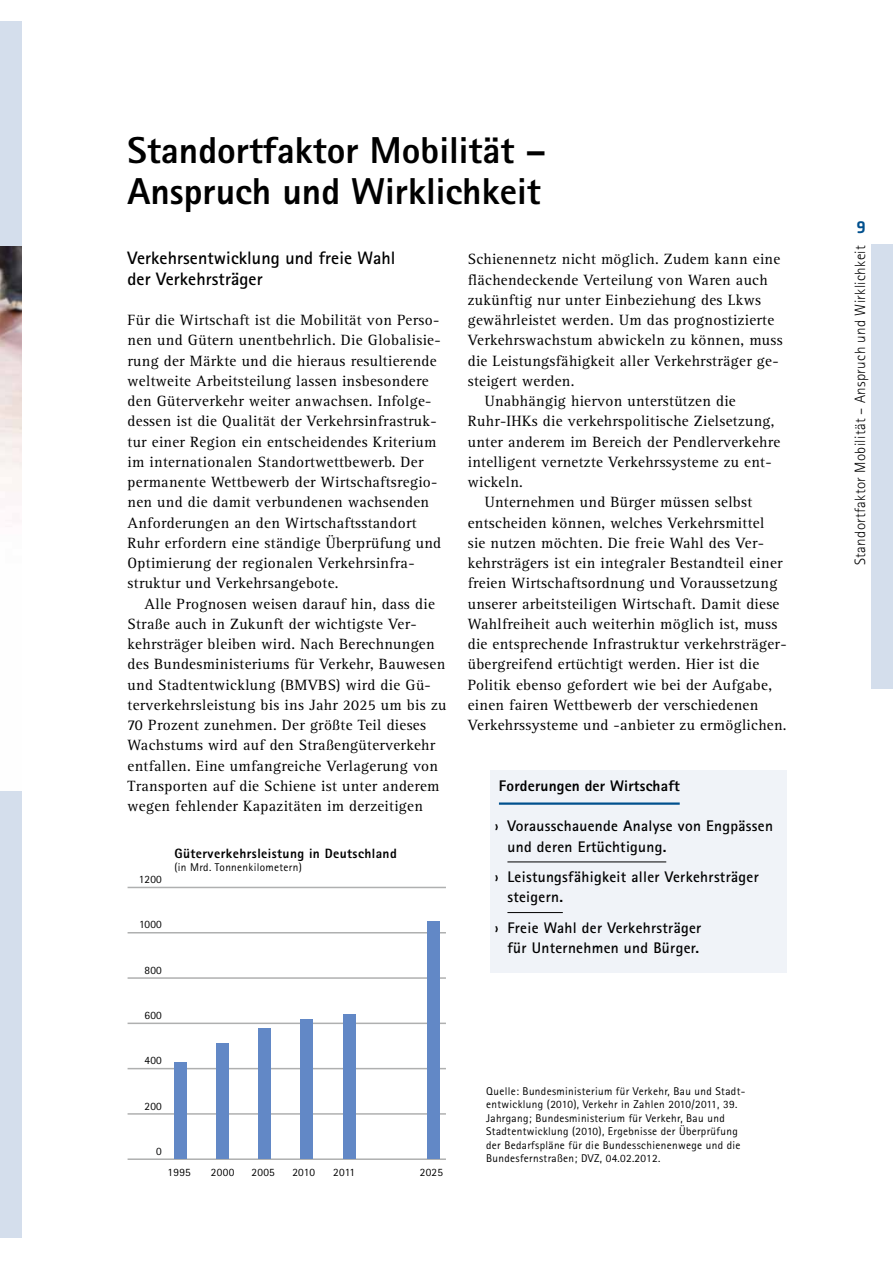
<style>
.page{position:relative;width:893px;height:1263px;background:#fff}
.page>*{position:absolute;margin:0;border:0;box-sizing:border-box;transform-origin:0 0}
.t1{font:800 37.5px/40.5px "Rotis Sans Serif Pro";color:#000}
.t2{font:700 18px/20.2px "Rotis Sans Serif Pro";letter-spacing:.005em;color:#000}
.t3{font:500 18px "Klavika Basic";color:#00508e}
.body_Einzug{font:15.3px/20.2px "Rotis Serif Pro";letter-spacing:.02em;color:#000}
.body{font:15.3px/20.2px "Rotis Serif Pro";letter-spacing:.02em;color:#000}
.t4{font:700 15.3px/20.2px "Rotis Sans Serif Pro";letter-spacing:.02em;color:#000}
.Forderungen_der_Wirt{font:800 15.3px "Rotis Sans Serif Pro";letter-spacing:.01em;color:#000}
.t5{font:300 15px "Rotis Sans Serif Pro";letter-spacing:.02em;color:#000}
.grafik{font:800 13.5px "Rotis Sans Serif Pro";letter-spacing:.03em;color:#000}
.grafik-2{font:11.25px/13.5px "Rotis Sans Serif Pro";letter-spacing:.03em;color:#000}
.body-2{font:11.25px "Rotis Sans Serif Pro";letter-spacing:.02em;color:#000}
</style>
<div class="page">
<div style="left:872px;top:244px;width:21px;height:445px;background:#d4deec"></div>
<div style="left:0;top:21px;width:21px;height:1216px;background:#d4deec"></div>
<hr style="left:128px;top:887px;width:318px;height:1px;background:#afb0b0">
<hr style="left:128px;top:932px;width:318px;height:1px;background:#afb0b0">
<hr style="left:128px;top:977px;width:318px;height:2px;background:#afb0b0">
<hr style="left:128px;top:1022px;width:318px;height:2px;background:#afb0b0">
<hr style="left:128px;top:1068px;width:318px;height:1px;background:#afb0b0">
<hr style="left:128px;top:1113px;width:318px;height:2px;background:#afb0b0">
<hr style="left:128px;top:1158px;width:318px;height:2px;background:#afb0b0">
<div style="left:174px;top:1062px;width:13px;height:96px;background:#6288c6"></div>
<div style="left:216px;top:1043px;width:13px;height:115px;background:#6288c6"></div>
<div style="left:258px;top:1028px;width:12px;height:130px;background:#6288c6"></div>
<div style="left:301px;top:1019px;width:12px;height:139px;background:#6288c6"></div>
<div style="left:343px;top:1014px;width:12px;height:144px;background:#6288c6"></div>
<div style="left:427px;top:921px;width:12px;height:237px;background:#6288c6"></div>
<img style="left:0;top:247px;width:21px;height:544px">
<div style="left:490px;top:771px;width:297px;height:202px;background:#eaeef6"></div>
<hr style="left:499px;top:802px;width:181px;height:3px;background:#00508e">
<hr style="left:507px;top:862px;width:159px;height:1px;background:#000">
<hr style="left:507px;top:912px;width:56px;height:1px;background:#000">
<h1 class="t1" style="left:128px;top:130px;width:420px">Standortfaktor Mobilität –<br>Anspruch und Wirklichkeit</h1>
<h2 class="t2" style="left:128px;top:248px;width:269px">Verkehrsentwicklung und freie Wahl der Verkehrsträger</h2>
<p class="body" style="left:128px;top:310px;width:315px">Für die Wirtschaft ist die Mobilität von Perso&shy;nen und Gütern unentbehrlich. Die Globalisie&shy;rung der Märkte und die hieraus resultierende weltweite Arbeitsteilung lassen insbesondere den Güterverkehr weiter anwachsen. Infolge&shy;dessen ist die Qualität der Verkehrsinfrastruk&shy;tur einer Region ein entscheidendes Kriterium im internationalen Standortwettbewerb. Der permanente Wettbewerb der Wirtschaftsregio&shy;nen und die damit verbundenen wachsenden Anforderungen an den Wirtschaftsstandort Ruhr erfordern eine ständige Überprüfung und Optimierung der regionalen Verkehrsinfra&shy;struktur und Verkehrsangebote.</p>
<p class="body_Einzug" style="left:128px;top:594px;width:320px;text-indent:17px">Alle Prognosen weisen darauf hin, dass die Straße auch in Zukunft der wichtigste Ver&shy;kehrsträger bleiben wird. Nach Berechnungen des Bundesministeriums für Verkehr, Bauwesen und Stadtentwicklung (BMVBS) wird die Gü&shy;terverkehrsleistung bis ins Jahr 2025 um bis zu 70 Prozent zunehmen. Der größte Teil dieses Wachstums wird auf den Straßengüterverkehr entfallen. Eine umfangreiche Verlagerung von Transporten auf die Schiene ist unter anderem wegen fehlender Kapazitäten im derzeitigen</p>
<p class="body-2" style="left:139px;top:872px;width:25px">1200</p>
<p class="body-2" style="left:139px;top:918px;width:24px">1000</p>
<p class="body-2" style="left:145px;top:963px;width:19px">800</p>
<p class="body-2" style="left:145px;top:1008px;width:19px">600</p>
<p class="body-2" style="left:145px;top:1054px;width:19px">400</p>
<p class="body-2" style="left:145px;top:1099px;width:19px">200</p>
<p class="body-2" style="left:156px;top:1144px;width:7px">0</p>
<p class="grafik" style="left:174px;top:845px;width:224px">Güterverkehrsleistung in Deutschland</p>
<p class="grafik-2" style="left:174px;top:861px;width:129px">(in Mrd. Tonnenkilometern)</p>
<p class="grafik-2" style="left:167px;top:1165px;width:25px">1995</p>
<p class="grafik-2" style="left:211px;top:1165px;width:25px">2000</p>
<p class="grafik-2" style="left:251px;top:1165px;width:25px">2005</p>
<p class="grafik-2" style="left:292px;top:1165px;width:24px">2010</p>
<p class="grafik-2" style="left:333px;top:1165px;width:23px">2011</p>
<p class="grafik-2" style="left:420px;top:1165px;width:25px">2025</p>
<p class="body_Einzug" style="left:468px;top:249px;width:317px">Schienennetz nicht möglich. Zudem kann eine flächendeckende Verteilung von Waren auch zukünftig nur unter Einbeziehung des Lkws gewährleistet werden. Um das prognostizierte Verkehrswachstum abwickeln zu können, muss die Leistungsfähigkeit aller Verkehrsträger ge&shy;steigert werden.</p>
<p class="body_Einzug" style="left:468px;top:391px;width:314px;text-indent:17px">Unabhängig hiervon unterstützen die Ruhr-IHKs die verkehrspolitische Zielsetzung, unter anderem im Bereich der Pendlerverkehre intelligent vernetzte Verkehrssysteme zu ent&shy;wickeln.</p>
<p class="body_Einzug" style="left:468px;top:492px;width:320px;text-indent:17px">Unternehmen und Bürger müssen selbst entscheiden können, welches Verkehrsmittel<br>sie nutzen möchten. Die freie Wahl des Ver&shy;kehrsträgers ist ein integraler Bestandteil einer freien Wirtschaftsordnung und Voraussetzung unserer arbeitsteiligen Wirtschaft. Damit diese Wahlfreiheit auch weiterhin möglich ist, muss die entsprechende Infrastruktur verkehrsträger&shy;übergreifend ertüchtigt werden. Hier ist die Politik ebenso gefordert wie bei der Aufgabe, einen fairen Wettbewerb der verschiedenen Verkehrssysteme und -anbieter zu ermöglichen.</p>
<p class="Forderungen_der_Wirt" style="left:499px;top:776px;width:182px">Forderungen der Wirtschaft</p>
<p class="t4" style="left:507px;top:816px;width:267px;text-indent:-13px">› Vorausschauende Analyse von Engpässen und deren Ertüchtigung.</p>
<p class="t4" style="left:507px;top:866px;width:253px;text-indent:-13px">› Leistungsfähigkeit aller Verkehrsträger steigern.</p>
<p class="t4" style="left:495px;top:917px;width:208px;text-align:right">› Freie Wahl der Verkehrsträger für Unternehmen und Bürger.</p>
<p class="grafik-2" style="left:486px;top:1084px;width:261px">Quelle: Bundesministerium für Verkehr, Bau und Stadt&shy;entwicklung (2010), Verkehr in Zahlen 2010/2011, 39.<br>Jahrgang; Bundesministerium für Verkehr, Bau und Stadtentwicklung (2010), Ergebnisse der Überprüfung der Bedarfspläne für die Bundesschienenwege und die Bundesfernstraßen; DVZ, 04.02.2012.</p>
<p class="t3" style="left:856px;top:214px;width:11px">9</p>
<p class="t5" style="left:851px;top:565px;width:321px;rotate:-90deg">Standortfaktor Mobilität – Anspruch und Wirklichkeit</p>
</div>
